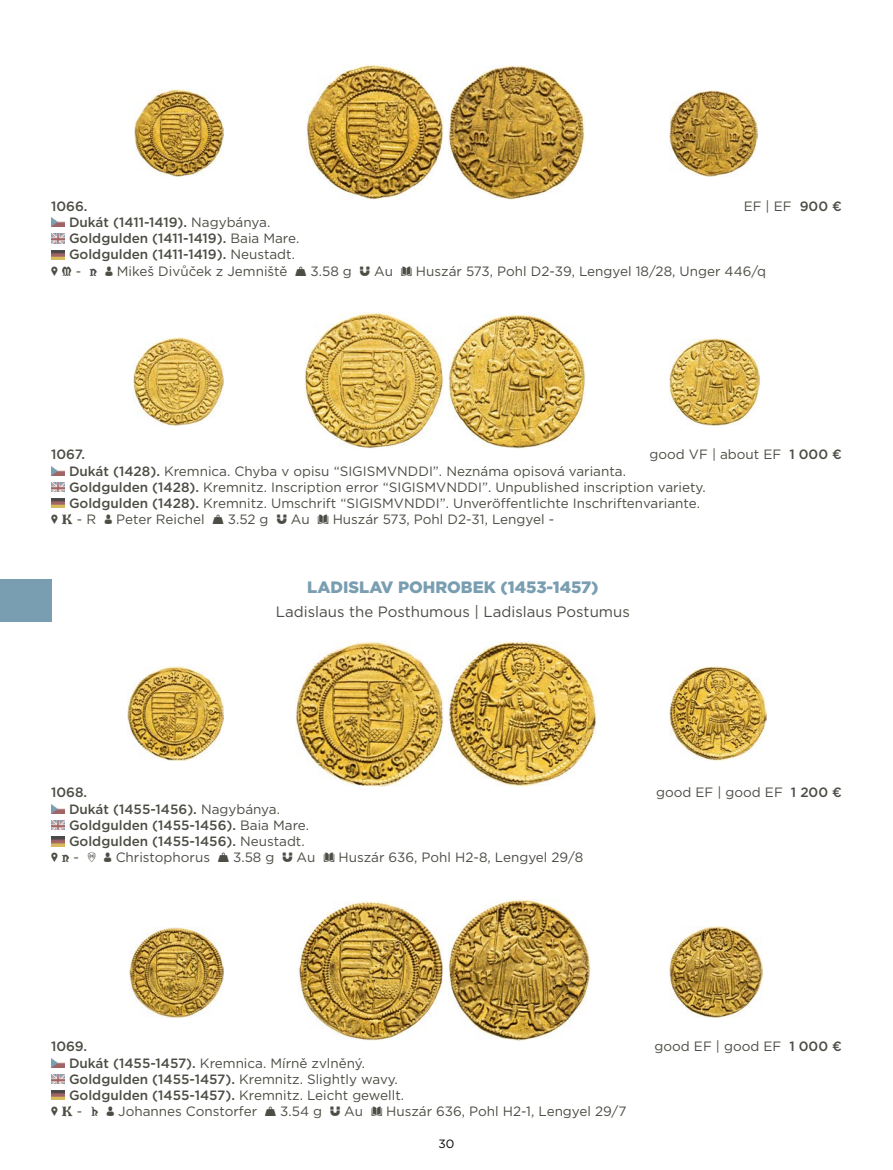
<style>
.page{position:relative;width:893px;height:1170px;background:#fff}
.page>*{position:absolute;margin:0;border:0;box-sizing:border-box;transform-origin:0 0}
.t1{font:900 16.5px "Gotham";color:#7a9eb1}
.t2{font:15px "Gotham";color:#4d4c45}
.t3{font:13.5px/16.2px "Gotham";color:#4d4c45}
.t4{font:500 13.5px "Gotham";color:#4d4c45}
.t5{font:12px "Gotham";color:#000}
.s1{font-weight:500}
.s2{font-weight:400}
</style>
<div class="page">
<img style="left:51px;top:217px;width:14px;height:10px">
<img style="left:51px;top:234px;width:14px;height:9px">
<img style="left:51px;top:250px;width:14px;height:9px">
<img style="left:135px;top:89px;width:88px;height:88px">
<img style="left:670px;top:90px;width:88px;height:87px">
<img style="left:307px;top:64px;width:136px;height:135px">
<img style="left:448px;top:66px;width:136px;height:133px">
<img style="left:51px;top:466px;width:14px;height:9px">
<img style="left:51px;top:482px;width:14px;height:9px">
<img style="left:51px;top:498px;width:14px;height:10px">
<img style="left:133px;top:338px;width:90px;height:87px">
<img style="left:670px;top:338px;width:89px;height:87px">
<img style="left:305px;top:312px;width:138px;height:136px">
<img style="left:448px;top:314px;width:138px;height:134px">
<div style="left:0;top:579px;width:51px;height:43px;background:#7a9eb1"></div>
<img style="left:51px;top:804px;width:14px;height:9px">
<img style="left:51px;top:820px;width:14px;height:9px">
<img style="left:51px;top:836px;width:14px;height:10px">
<img style="left:128px;top:666px;width:95px;height:94px">
<img style="left:670px;top:666px;width:96px;height:94px">
<img style="left:296px;top:641px;width:147px;height:145px">
<img style="left:448px;top:641px;width:149px;height:145px">
<img style="left:51px;top:1058px;width:14px;height:9px">
<img style="left:51px;top:1074px;width:14px;height:9px">
<img style="left:51px;top:1090px;width:14px;height:9px">
<img style="left:130px;top:927px;width:93px;height:90px">
<img style="left:670px;top:926px;width:92px;height:91px">
<img style="left:299px;top:901px;width:144px;height:138px">
<img style="left:448px;top:899px;width:143px;height:140px">
<p class="t4" style="left:51px;top:197px;width:38px">1066.</p>
<p class="t3" style="left:744px;top:198px;width:100px">EF | EF <span class="s1">900 €</span></p>
<p class="t4" style="left:69px;top:213px;width:203px">Dukát (1411-1419). <span class="s2">Nagybánya.</span></p>
<p class="t4" style="left:69px;top:229px;width:232px">Goldgulden (1411-1419). <span class="s2">Baia Mare.</span></p>
<p class="t4" style="left:69px;top:246px;width:228px">Goldgulden (1411-1419). <span class="s2">Neustadt.</span></p>
<p class="t3" style="left:51px;top:262px;width:717px">Ḍ ũ - ĕ Ḉ Mikeš Divůček z Jemniště Ḑ 3.58 g Ọ Au Ḋ Huszár 573, Pohl D2-39, Lengyel 18/28, Unger 446/q</p>
<p class="t4" style="left:51px;top:445px;width:36px">1067.</p>
<p class="t3" style="left:649px;top:446px;width:194px">good VF | about EF <span class="s1">1 000 €</span></p>
<p class="t3" style="left:69px;top:462px;width:638px"><span class="s1">Dukát (1428).</span> Kremnica. Chyba v opisu “SIGISMVNDDI”. Neznáma opisová varianta.<br><span class="s1">Goldgulden (1428).</span> Kremnitz. Inscription error “SIGISMVNDDI”. Unpublished inscription variety.<br><span class="s1">Goldgulden (1428).</span> Kremnitz. Umschrift “SIGISMVNDDI”. Unveröffentlichte Inschriftenvariante.</p>
<p class="t3" style="left:51px;top:511px;width:8px">Ḍ</p>
<p class="t3" style="left:77px;top:511px;width:479px">- R Ḉ Peter Reichel Ḑ 3.52 g Ọ Au Ḋ Huszár 573, Pohl D2-31, Lengyel -</p>
<p class="t1" style="left:307px;top:575px;width:293px">LADISLAV POHROBEK (1453-1457)</p>
<p class="t2" style="left:276px;top:602px;width:355px">Ladislaus the Posthumous | Ladislaus Postumus</p>
<p class="t4" style="left:51px;top:783px;width:38px">1068.</p>
<p class="t3" style="left:656px;top:784px;width:187px">good EF | good EF <span class="s1">1 200 €</span></p>
<p class="t4" style="left:69px;top:800px;width:213px">Dukát (1455-1456). <span class="s2">Nagybánya.</span></p>
<p class="t4" style="left:69px;top:816px;width:242px">Goldgulden (1455-1456). <span class="s2">Baia Mare.</span></p>
<p class="t4" style="left:69px;top:832px;width:237px">Goldgulden (1455-1456). <span class="s2">Neustadt.</span></p>
<p class="t3" style="left:51px;top:849px;width:534px">Ḍ ĕ - ŭ Ḉ Christophorus Ḑ 3.58 g Ọ Au Ḋ Huszár 636, Pohl H2-8, Lengyel 29/8</p>
<p class="t4" style="left:51px;top:1037px;width:38px">1069.</p>
<p class="t3" style="left:654px;top:1038px;width:189px">good EF | good EF <span class="s1">1 000 €</span></p>
<p class="t3" style="left:69px;top:1054px;width:337px"><span class="s1">Dukát (1455-1457).</span> Kremnica. Mírně zvlněný.<br><span class="s1">Goldgulden (1455-1457).</span> Kremnitz. Slightly wavy.<br><span class="s1">Goldgulden (1455-1457).</span> Kremnitz. Leicht gewellt.</p>
<p class="t3" style="left:51px;top:1103px;width:8px">Ḍ</p>
<p class="t3" style="left:77px;top:1103px;width:551px">- Ţ Ḉ Johannes Constorfer Ḑ 3.54 g Ọ Au Ḋ Huszár 636, Pohl H2-1, Lengyel 29/7</p>
<p class="t5" style="left:438px;top:1135px;width:17px">30</p>
</div>
